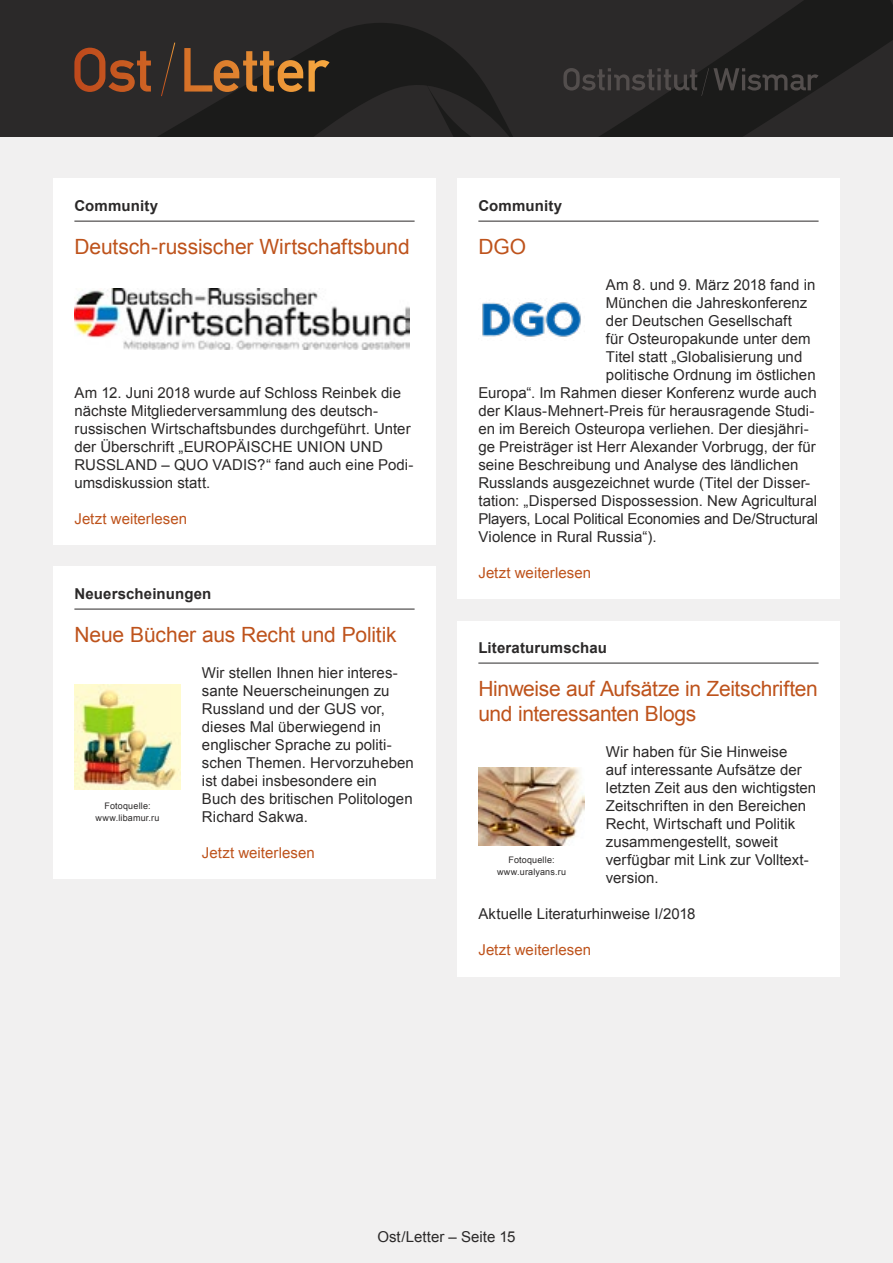
<style>
.page{position:relative;width:893px;height:1263px;background:#f1f0f0}
.page>*{position:absolute;margin:0;border:0;box-sizing:border-box;transform-origin:0 0}
.t1{font:21px/25.2px "Arial";letter-spacing:-.01em;color:#be531c}
.t2{font:15px/18px "Arial";letter-spacing:.005em;color:#2b2929}
.t3{font:15px "Arial";letter-spacing:.005em;color:#be531c}
.t4{font:700 15px "Arial";letter-spacing:.01em;color:#2b2929}
.t5{font:9px/12px "Arial";letter-spacing:.02em;color:#2b2929;text-align:center}
</style>
<div class="page">
<svg style="left:0;top:0;width:893px;height:136px;background:#262424"></svg>
<svg style="left:74px;top:43px;width:256px;height:53px;background:#583c27"></svg>
<svg style="left:563px;top:68px;width:256px;height:28px;background:#2f2d2d"></svg>
<div style="left:457px;top:179px;width:383px;height:420px;background:#fff"></div>
<hr style="left:478px;top:221px;width:341px;height:1px;background:#2b2929">
<div style="left:53px;top:179px;width:383px;height:366px;background:#fff"></div>
<hr style="left:74px;top:221px;width:341px;height:1px;background:#2b2929">
<img style="left:482px;top:302px;width:99px;height:35px">
<img style="left:74px;top:289px;width:336px;height:60px">
<div style="left:457px;top:620px;width:383px;height:356px;background:#fff"></div>
<hr style="left:478px;top:663px;width:341px;height:1px;background:#2b2929">
<img style="left:478px;top:768px;width:107px;height:78px">
<div style="left:53px;top:566px;width:383px;height:313px;background:#fff"></div>
<hr style="left:74px;top:609px;width:341px;height:1px;background:#2b2929">
<img style="left:74px;top:684px;width:107px;height:105px">
<p class="t4" style="left:74px;top:195px;width:85px">Community</p>
<h1 class="t1" style="left:74px;top:234px;width:337px">Deutsch-russischer Wirtschaftsbund</h1>
<p class="t2" style="left:74px;top:384px;width:341px">Am 12. Juni 2018 wurde auf Schloss Reinbek die nächste Mitgliederversammlung des deutsch&shy;russischen Wirtschaftsbundes durchgeführt. Unter der Überschrift „EUROPÄISCHE UNION UND RUSSLAND – QUO VADIS?“ fand auch eine Podi&shy;umsdiskussion statt.</p>
<p class="t3" style="left:74px;top:509px;width:114px">Jetzt weiterlesen</p>
<p class="t4" style="left:74px;top:583px;width:138px">Neuerscheinungen</p>
<h1 class="t1" style="left:74px;top:622px;width:324px">Neue Bücher aus Recht und Politik</h1>
<p class="t2" style="left:202px;top:664px;width:213px">Wir stellen Ihnen hier interes&shy;sante Neuerscheinungen zu<br>Russland und der GUS vor, dieses Mal überwiegend in englischer Sprache zu politi&shy;schen Themen. Hervorzuheben ist dabei insbesondere ein<br>Buch des britischen Politologen<br>Richard Sakwa.</p>
<p class="t3" style="left:202px;top:843px;width:114px">Jetzt weiterlesen</p>
<p class="t5" style="left:96px;top:800px;width:66px">Fotoquelle: www.libamur.ru</p>
<p class="t4" style="left:478px;top:195px;width:85px">Community</p>
<h1 class="t1" style="left:478px;top:234px;width:49px">DGO</h1>
<p class="t2" style="left:606px;top:276px;width:211px">Am 8. und 9. März 2018 fand in</p>
<p class="t2" style="left:606px;top:294px;width:203px">München die Jahreskonferenz</p>
<p class="t2" style="left:606px;top:312px;width:187px">der Deutschen Gesellschaft</p>
<p class="t2" style="left:606px;top:330px;width:206px">für Osteuropakunde unter dem</p>
<p class="t2" style="left:606px;top:348px;width:198px">Titel statt „Globalisierung und</p>
<p class="t2" style="left:606px;top:366px;width:211px">politische Ordnung im östlichen</p>
<p class="t2" style="left:478px;top:384px;width:340px">Europa“. Im Rahmen dieser Konferenz wurde auch</p>
<p class="t2" style="left:478px;top:402px;width:338px">der Klaus-Mehnert-Preis für herausragende Studi-</p>
<p class="t2" style="left:478px;top:420px;width:332px">en im Bereich Osteuropa verliehen. Der diesjähri-</p>
<p class="t2" style="left:478px;top:438px;width:339px">ge Preisträger ist Herr Alexander Vorbrugg, der für</p>
<p class="t2" style="left:478px;top:456px;width:322px">seine Beschreibung und Analyse des ländlichen</p>
<p class="t2" style="left:478px;top:474px;width:333px">Russlands ausgezeichnet wurde (Titel der Disser-</p>
<p class="t2" style="left:478px;top:492px;width:340px">tation: „Dispersed Dispossession. New Agricultural</p>
<p class="t2" style="left:478px;top:510px;width:341px">Players, Local Political Economies and De/Structural</p>
<p class="t2" style="left:478px;top:528px;width:180px">Violence in Rural Russia“).</p>
<p class="t3" style="left:478px;top:563px;width:114px">Jetzt weiterlesen</p>
<p class="t4" style="left:478px;top:637px;width:130px">Literaturumschau</p>
<h1 class="t1" style="left:478px;top:676px;width:341px">Hinweise auf Aufsätze in Zeitschriften und interessanten Blogs</h1>
<p class="t2" style="left:606px;top:743px;width:212px">Wir haben für Sie Hinweise<br>auf interessante Aufsätze der letzten Zeit aus den wichtigsten<br>Zeitschriften in den Bereichen<br>Recht, Wirtschaft und Politik zusammengestellt, soweit verfügbar mit Link zur Volltext&shy;version.</p>
<p class="t2" style="left:478px;top:905px;width:219px">Aktuelle Literaturhinweise I/2018</p>
<p class="t3" style="left:478px;top:940px;width:114px">Jetzt weiterlesen</p>
<p class="t5" style="left:497px;top:854px;width:71px">Fotoquelle: www.uralyans.ru</p>
<p class="t2" style="left:377px;top:1227px;width:140px">Ost/Letter – Seite 15</p>
</div>
